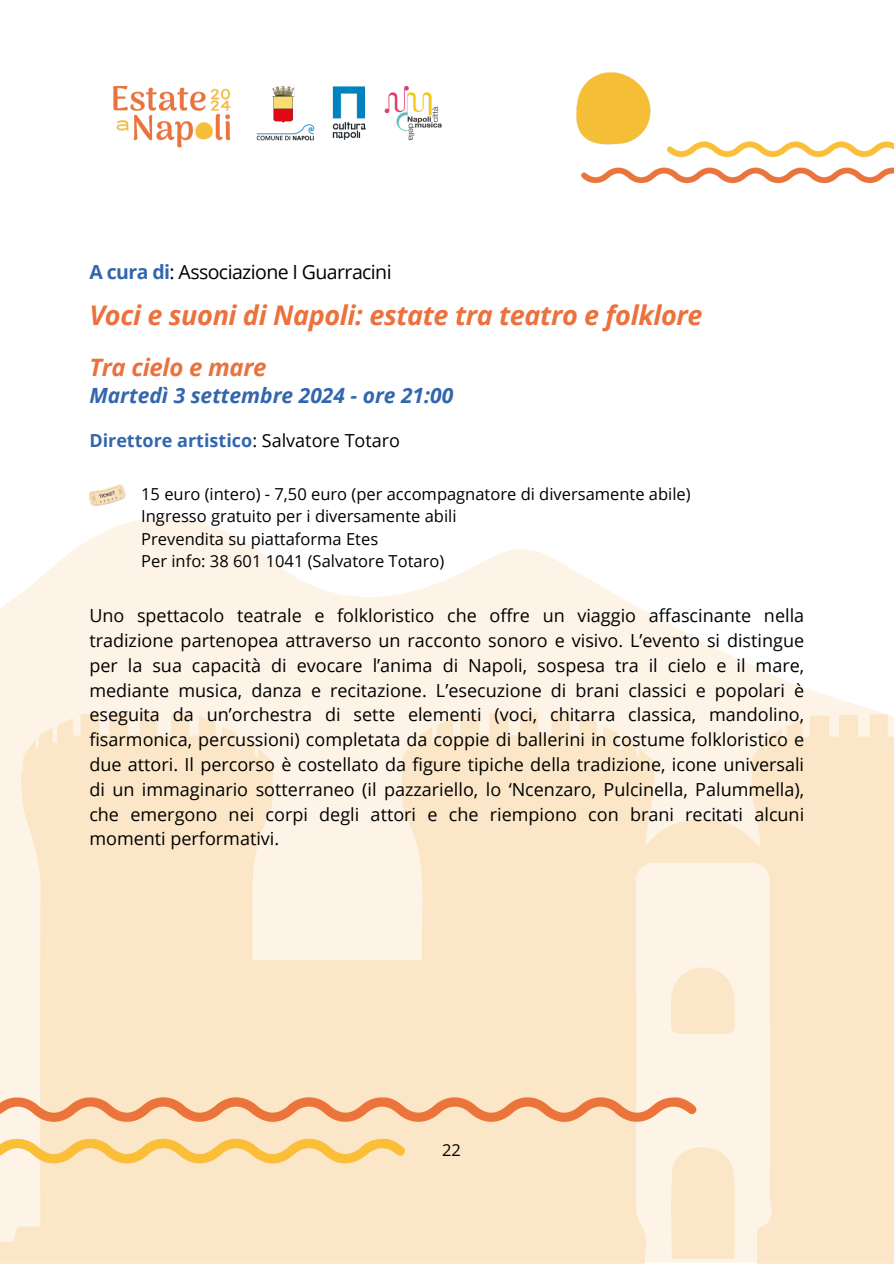
<style>
.page{position:relative;width:894px;height:1264px;background:#fff}
.page>*{position:absolute;margin:0;border:0;box-sizing:border-box;transform-origin:0 0}
.t1{font:italic 700 27px "Open Sans";letter-spacing:-.015em;color:#ec713c}
.t2{font:italic 700 24px "Open Sans";letter-spacing:-.01em;color:#ec713c}
.t3{font:italic 700 21px "Open Sans";color:#3266ae}
.t4{font:19.5px "Open Sans";letter-spacing:-.03em;color:#000}
.t5{font:18px/24.8px "Open Sans";color:#000;text-align:justify}
.t6{font:700 18px "Open Sans";color:#3266ae}
.t7{font:16.5px "Open Sans";color:#000}
.s1{font-weight:700;color:#3266ae}
.s2{font-weight:400;color:#000}
</style>
<div class="page">
<img style="left:0;top:72px;width:893px;height:1191px">
<img style="left:89px;top:484px;width:36px;height:22px">
<p class="t4" style="left:89px;top:258px;width:304px"><span class="s1">A cura di</span>: Associazione I Guarracini</p>
<p class="t1" style="left:89px;top:296px;width:614px">Voci e suoni di Napoli: estate tra teatro e folklore</p>
<p class="t2" style="left:89px;top:350px;width:179px">Tra cielo e mare</p>
<p class="t3" style="left:89px;top:381px;width:365px">Martedì 3 settembre 2024 - ore 21:00</p>
<p class="t6" style="left:89px;top:427px;width:312px">Direttore artistico<span class="s2">: Salvatore Totaro</span></p>
<h1 class="t7" style="left:141px;top:482px;width:551px">15 euro (intero) - 7,50 euro (per accompagnatore di diversamente abile)</h1>
<h2 class="t7" style="left:141px;top:504px;width:317px">Ingresso gratuito per i diversamente abili</h2>
<h3 class="t7" style="left:141px;top:527px;width:238px">Prevendita su piattaforma Etes</h3>
<p class="t7" style="left:141px;top:549px;width:304px">Per info: 38 601 1041 (Salvatore Totaro)</p>
<p class="t5" style="left:89px;top:603px;width:716px">Uno spettacolo teatrale e folkloristico che offre un viaggio affascinante nella tradizione partenopea attraverso un racconto sonoro e visivo. L’evento si distingue per la sua capacità di evocare l’anima di Napoli, sospesa tra il cielo e il mare, mediante musica, danza e recitazione. L’esecuzione di brani classici e popolari è eseguita da un’orchestra di sette elementi (voci, chitarra classica, mandolino, fisarmonica, percussioni) completata da coppie di ballerini in costume folkloristico e due attori. Il percorso è costellato da figure tipiche della tradizione, icone universali di un immaginario sotterraneo (il pazzariello, lo ‘Ncenzaro, Pulcinella, Palummella), che emergono nei corpi degli attori e che riempiono con brani recitati alcuni momenti performativi.</p>
<p class="t7" style="left:442px;top:1138px;width:20px">22</p>
</div>
